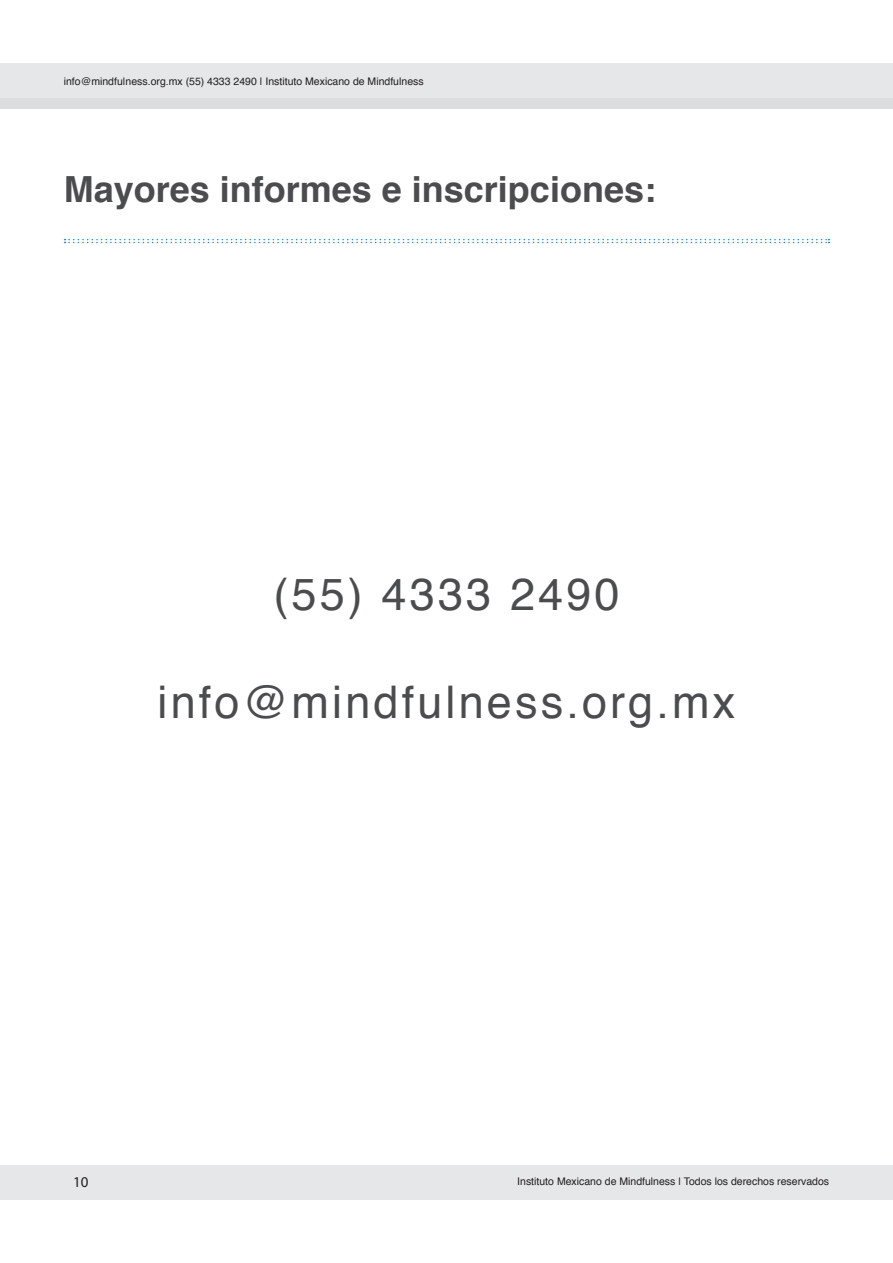
<style>
.page{position:relative;width:893px;height:1263px;background:#fff}
.page>*{position:absolute;margin:0;border:0;box-sizing:border-box;transform-origin:0 0}
.t1{font:45px "Helvetica";letter-spacing:.07em;color:#4b4c4d}
.t2{font:700 36px "Helvetica";color:#4b4c4d}
.t3{font:15px "Myriad Pro";color:#231f20}
.t4{font:10.5px "Helvetica";color:#231f20}
</style>
<div class="page">
<div style="left:0;top:1165px;width:893px;height:34px;background:#e6e7e9"></div>
<div style="left:0;top:64px;width:893px;height:34px;background:#e6e7e9"></div>
<div style="left:0;top:98px;width:893px;height:10px;background:#dcdddf"></div>
<svg style="left:65px;top:239px;width:764px;height:4px"></svg>
<p class="t4" style="left:64px;top:73px;width:361px">info@mindfu|ness.org.mx (55) 4333 2490 | Instituto Mexicano de Mindfulness</p>
<p class="t2" style="left:64px;top:160px;width:594px">Mayores informes e inscripciones:</p>
<p class="t1" style="left:273px;top:559px;width:348px">(55) 4333 2490</p>
<p class="t1" style="left:158px;top:667px;width:579px">info@mindfulness.org.mx</p>
<h3 class="t3" style="left:73px;top:1173px;width:17px">10</h3>
<p class="t4" style="left:517px;top:1173px;width:313px">Instituto Mexicano de Mindfulness | Todos los derechos reservados</p>
</div>
